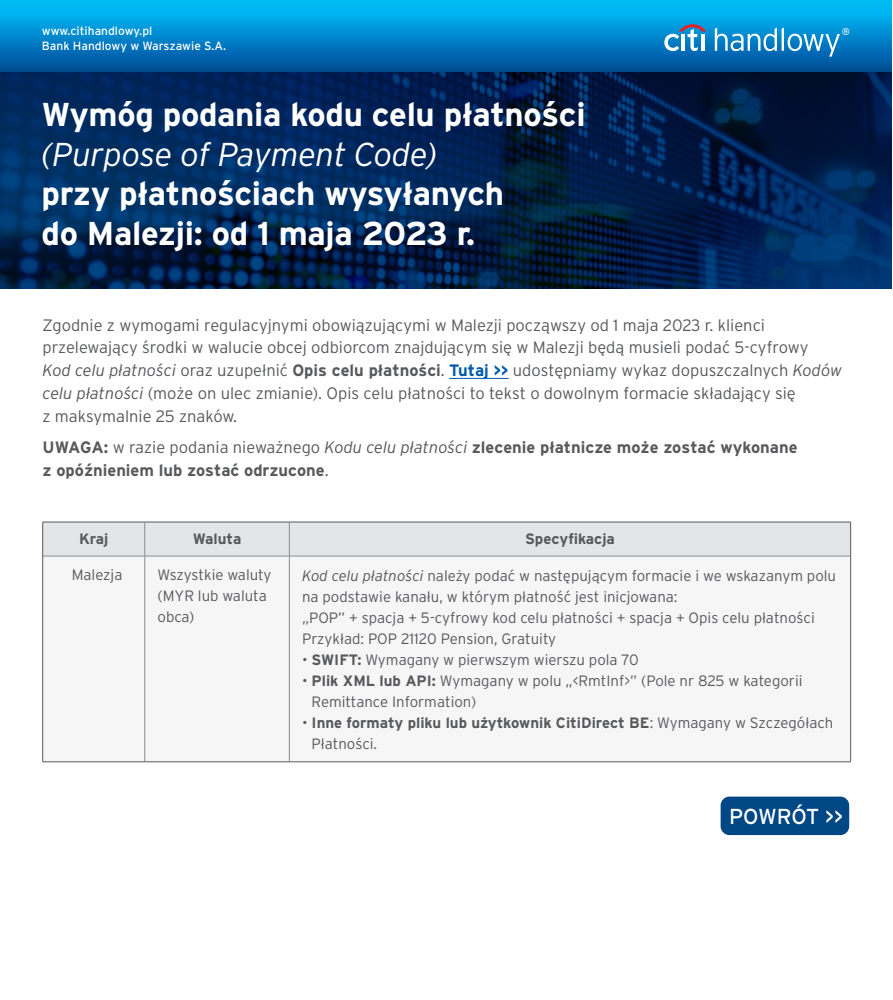
<style>
.page{position:relative;width:893px;height:1000px;background:#fff}
.page>*{position:absolute;margin:0;border:0;box-sizing:border-box;transform-origin:0 0}
.t1{font:700 33px/39.6px "Interstate Pl";letter-spacing:-.01em;color:#fff}
.t2{font:italic 300 33px "Interstate Pl";letter-spacing:-.01em;color:#fff}
.t3{font:21.6px "Interstate Pl";letter-spacing:-.015em;color:#fff}
.t4{font:300 16.5px/22.8px "Interstate Pl";color:#58595b}
.t5{font:700 16.5px/22.8px "Interstate Pl";color:#58595b}
.t6{font:300 15px/21px "Interstate Pl";color:#58595b}
.t7{font:700 15px/21px "Interstate Pl";color:#58595b}
.t8{font:12px/15px "Interstate Pl";color:#fff}
.t9{font:9.75px "Interstate Pl";color:#fff}
.s1{font-style:italic}
.s2{font-weight:700}
.s3{font-weight:700;color:#005aa9}
.s4{font-weight:300}
.s5{font-weight:300;font-style:italic}
</style>
<div class="page">
<img style="left:0;top:71px;width:892px;height:218px">
<hr style="left:449px;top:378px;width:60px;height:1px;background:#005aa9">
<div style="left:43px;top:522px;width:807px;height:33px;background:#e4e5e6"></div>
<div style="left:43px;top:556px;width:807px;height:205px;background:#f6f6f7"></div>
<hr style="left:144px;top:522px;width:1px;height:33px;background:#8a8c8e">
<hr style="left:289px;top:522px;width:1px;height:33px;background:#8a8c8e">
<hr style="left:43px;top:555px;width:102px;height:1px;background:#8a8c8e">
<hr style="left:145px;top:555px;width:144px;height:1px;background:#8a8c8e">
<hr style="left:144px;top:556px;width:1px;height:205px;background:#8a8c8e">
<hr style="left:289px;top:555px;width:561px;height:1px;background:#8a8c8e">
<hr style="left:289px;top:556px;width:1px;height:205px;background:#8a8c8e">
<hr style="left:43px;top:521px;width:102px;height:1px;background:#58595b">
<hr style="left:42px;top:522px;width:1px;height:34px;background:#58595b">
<hr style="left:145px;top:521px;width:144px;height:1px;background:#58595b">
<hr style="left:289px;top:521px;width:562px;height:1px;background:#58595b">
<hr style="left:850px;top:522px;width:1px;height:34px;background:#58595b">
<hr style="left:42px;top:556px;width:1px;height:205px;background:#58595b">
<hr style="left:850px;top:556px;width:1px;height:205px;background:#58595b">
<hr style="left:43px;top:761px;width:102px;height:1px;background:#58595b">
<hr style="left:145px;top:761px;width:144px;height:1px;background:#58595b">
<hr style="left:289px;top:761px;width:562px;height:1px;background:#58595b">
<div style="left:0;top:0;width:892px;height:71px;background:linear-gradient(to bottom,#00c7ff,#004c98)"></div>
<svg style="left:715px;top:28px;width:125px;height:29px;background:#3898d0"></svg>
<svg style="left:664px;top:24px;width:42px;height:27px"></svg>
<hr style="left:701px;top:34px;width:3px;height:17px;background:#fff">
<div style="left:720px;top:795px;width:130px;height:40px;background:#004785;border-radius:10px"></div>
<div style="left:719px;top:794px;width:132px;height:42px;border:2px solid #fff;border-radius:10px"></div>
<p class="t8" style="left:42px;top:23px;width:186px">www.citihandlowy.pl<br>Bank Handlowy w Warszawie S.A.</p>
<p class="t9" style="left:842px;top:26px;width:10px">®</p>
<h1 class="t1" style="left:41px;top:94px;width:546px">Wymóg podania kodu celu płatności</h1>
<h1 class="t2" style="left:41px;top:135px;width:398px">(Purpose of Payment Code)</h1>
<h1 class="t1" style="left:41px;top:173px;width:464px">przy płatnościach wysyłanych do Malezji: od 1 maja 2023 r.</h1>
<p class="t4" style="left:43px;top:313px;width:801px">Zgodnie z wymogami regulacyjnymi obowiązującymi w Malezji począwszy od 1 maja 2023 r. klienci przelewający środki w walucie obcej odbiorcom znajdującym się w Malezji będą musieli podać 5-cyfrowy<br><span class="s1">Kod celu płatności</span> oraz uzupełnić <span class="s2">Opis celu płatności</span>. <span class="s3">Tutaj &gt;&gt;</span> udostępniamy wykaz dopuszczalnych <span class="s1">Kodów celu płatności</span> (może on ulec zmianie). Opis celu płatności to tekst o dowolnym formacie składający się<br>z maksymalnie 25 znaków.</p>
<p class="t5" style="left:43px;top:436px;width:756px">UWAGA: <span class="s4">w razie podania nieważnego</span> <span class="s5">Kodu celu płatności</span> zlecenie płatnicze może zostać wykonane z opóźnieniem lub zostać odrzucone<span class="s4">.</span></p>
<p class="t7" style="left:79px;top:528px;width:31px">Kraj</p>
<p class="t7" style="left:193px;top:528px;width:50px">Waluta</p>
<p class="t7" style="left:525px;top:528px;width:91px">Specyfikacja</p>
<p class="t6" style="left:72px;top:563px;width:52px">Malezja</p>
<p class="t6" style="left:158px;top:563px;width:116px">Wszystkie waluty (MYR lub waluta obca)</p>
<p class="t6" style="left:302px;top:565px;width:535px"><span class="s1">Kod celu płatności</span> należy podać w następującym formacie i we wskazanym polu na podstawie kanału, w którym płatność jest inicjowana:<br>„POP” + spacja + 5-cyfrowy kod celu płatności + spacja + Opis celu płatności Przykład: POP 21120 Pension, Gratuity</p>
<p class="t6" style="left:302px;top:649px;width:338px">• <span class="s2">SWIFT:</span> Wymagany w pierwszym wierszu pola 70</p>
<p class="t6" style="left:312px;top:670px;width:492px;text-indent:-10px">• <span class="s2">Plik XML lub API:</span> Wymagany w polu „&lt;RmtInf&gt;” (Pole nr 825 w kategorii<br>Remittance Information)</p>
<p class="t7" style="left:312px;top:712px;width:523px;text-indent:-10px"><span class="s4">•</span> Inne formaty pliku lub użytkownik CitiDirect BE<span class="s4">: Wymagany w Szczegółach<br>Płatności.</span></p>
<h2 class="t3" style="left:729px;top:804px;width:115px">POWRÓT &gt;&gt;</h2>
</div>
